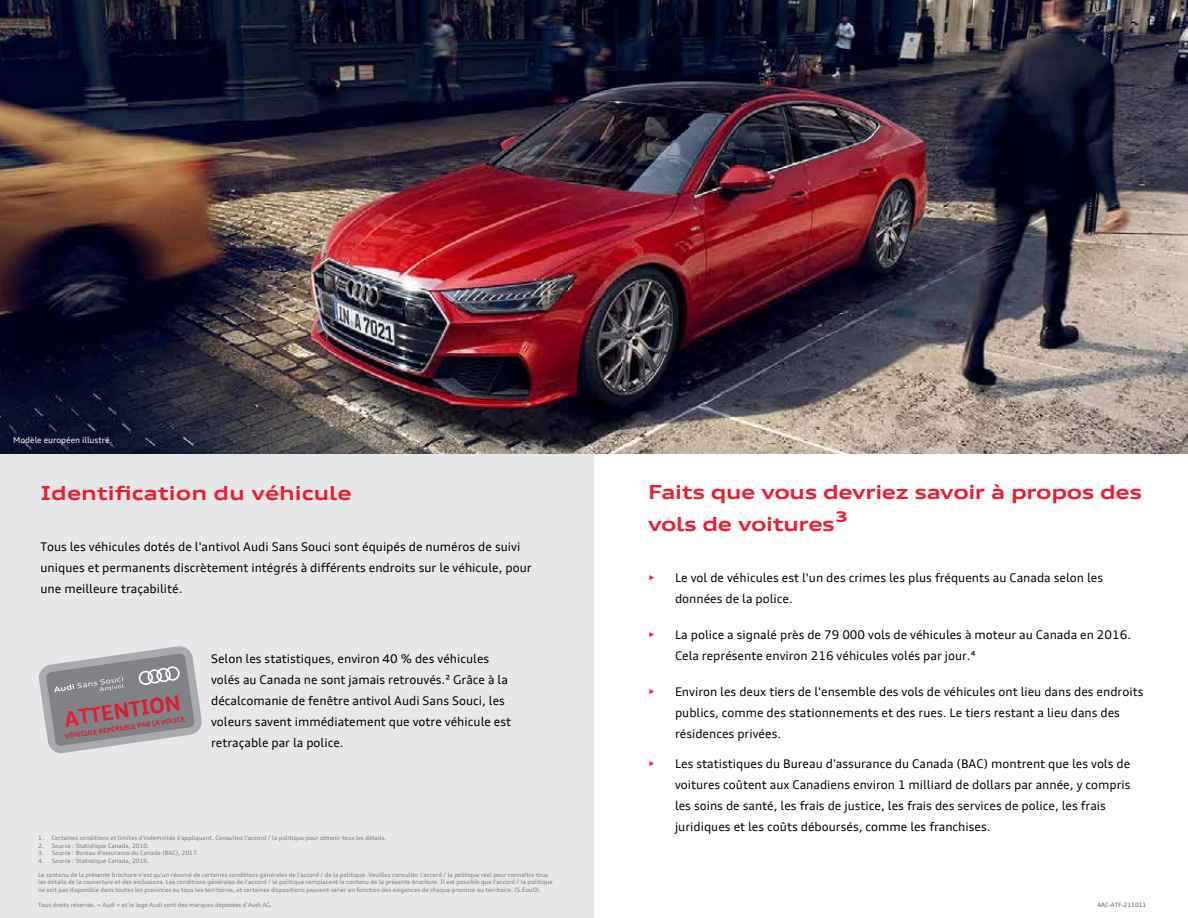
<style>
.page{position:relative;width:1188px;height:918px;background:#fff}
.page>*{position:absolute;margin:0;border:0;box-sizing:border-box;transform-origin:0 0}
.t1{font:700 20.85px "Audi Type";color:#e11a2c}
.t2{font:700 expanded 19.5px/32.4px "Audi Type";letter-spacing:-.02em;color:#ed1c2f}
.t3{font:700 expanded 19.5px "Audi Type";color:#ed1c2f}
.t4{font:12px/21px "Audi Type";color:#000}
.t5{font:8.25px "Audi Type";color:#fff}
.t6{font:700 6.6px "Audi Type";color:#e11a2c}
.t7{font:6px/7.5px "Audi Type";color:#797a7c}
.t8{font:6px "Audi Type";color:#58595b}
.s1{color:#ed1c2f}
.s2{font-size:27px}
</style>
<div class="page">
<div style="left:0;top:454px;width:594px;height:464px;background:#e6e7e8"></div>
<img style="left:0;top:0;width:1188px;height:454px">
<svg style="left:39px;top:646px;width:163px;height:108px"></svg>
<p class="t5" style="left:13px;top:435px;width:101px">Modèle européen illustré.</p>
<h2 class="t3" style="left:40px;top:481px;width:313px">Identification du véhicule</h2>
<p class="t4" style="left:40px;top:536px;width:493px">Tous les véhicules dotés de l'antivol Audi Sans Souci sont équipés de numéros de suivi uniques et permanents discrètement intégrés à différents endroits sur le véhicule, pour une meilleure traçabilité.</p>
<h1 class="t1" style="left:63px;top:706px;width:119px;rotate:-8deg"><span class="s1">ATT</span>ENTION</h1>
<p class="t6" style="left:64px;top:732px;width:123px;rotate:-8deg">VÉHICULE REPÉRABLE PAR LA POLICE</p>
<p class="t4" style="left:211px;top:648px;width:302px">Selon les statistiques, environ 40 % des véhicules volés au Canada ne sont jamais retrouvés.² Grâce à la décalcomanie de fenêtre antivol Audi Sans Souci, les voleurs savent immédiatement que votre véhicule est retraçable par la police.</p>
<p class="t7" style="left:38px;top:834px;width:350px">1. Certaines conditions et limites d'indemnités s'appliquent. Consultez l'accord / la politique pour obtenir tous les détails.</p>
<p class="t7" style="left:38px;top:842px;width:112px">2. Source : Statistique Canada, 2010.</p>
<p class="t7" style="left:38px;top:849px;width:162px">3. Source : Bureau d'assurance du Canada (BAC), 2017.</p>
<p class="t7" style="left:38px;top:857px;width:112px">4. Source : Statistique Canada, 2016.</p>
<p class="t7" style="left:38px;top:871px;width:516px">Le contenu de la présente brochure n'est qu'un résumé de certaines conditions générales de l'accord / de la politique. Veuillez consulter l'accord / la politique réel pour connaître tous les détails de la couverture et des exclusions. Les conditions générales de l'accord / la politique remplacent le contenu de la présente brochure. Il est possible que l'accord / la politique ne soit pas disponible dans toutes les provinces ou tous les territoires, et certaines dispositions peuvent varier en fonction des exigences de chaque province ou territoire. (S.EouO).</p>
<p class="t7" style="left:38px;top:901px;width:236px">Tous droits réservés. « Audi » et le logo Audi sont des marques déposées d’Audi AG.</p>
<h2 class="t2" style="left:648px;top:475px;width:496px">Faits que vous devriez savoir à propos des vols de voitures<span class="s2">3</span></h2>
<p class="t4" style="left:675px;top:567px;width:430px;text-indent:-27px"><span class="s1">•</span> Le vol de véhicules est l'un des crimes les plus fréquents au Canada selon les données de la police.</p>
<p class="t4" style="left:675px;top:624px;width:458px;text-indent:-27px"><span class="s1">•</span> La police a signalé près de 79 000 vols de véhicules à moteur au Canada en 2016.<br>Cela représente environ 216 véhicules volés par jour.4</p>
<p class="t4" style="left:675px;top:681px;width:470px;text-indent:-27px"><span class="s1">•</span> Environ les deux tiers de l'ensemble des vols de véhicules ont lieu dans des endroits publics, comme des stationnements et des rues. Le tiers restant a lieu dans des résidences privées.</p>
<p class="t4" style="left:675px;top:753px;width:457px;text-indent:-27px"><span class="s1">•</span> Les statistiques du Bureau d'assurance du Canada (BAC) montrent que les vols de voitures coûtent aux Canadiens environ 1 milliard de dollars par année, y compris les soins de santé, les frais de justice, les frais des services de police, les frais juridiques et les coûts déboursés, comme les franchises.</p>
<p class="t8" style="left:1097px;top:901px;width:51px">AAC-ATF-211011</p>
</div>
